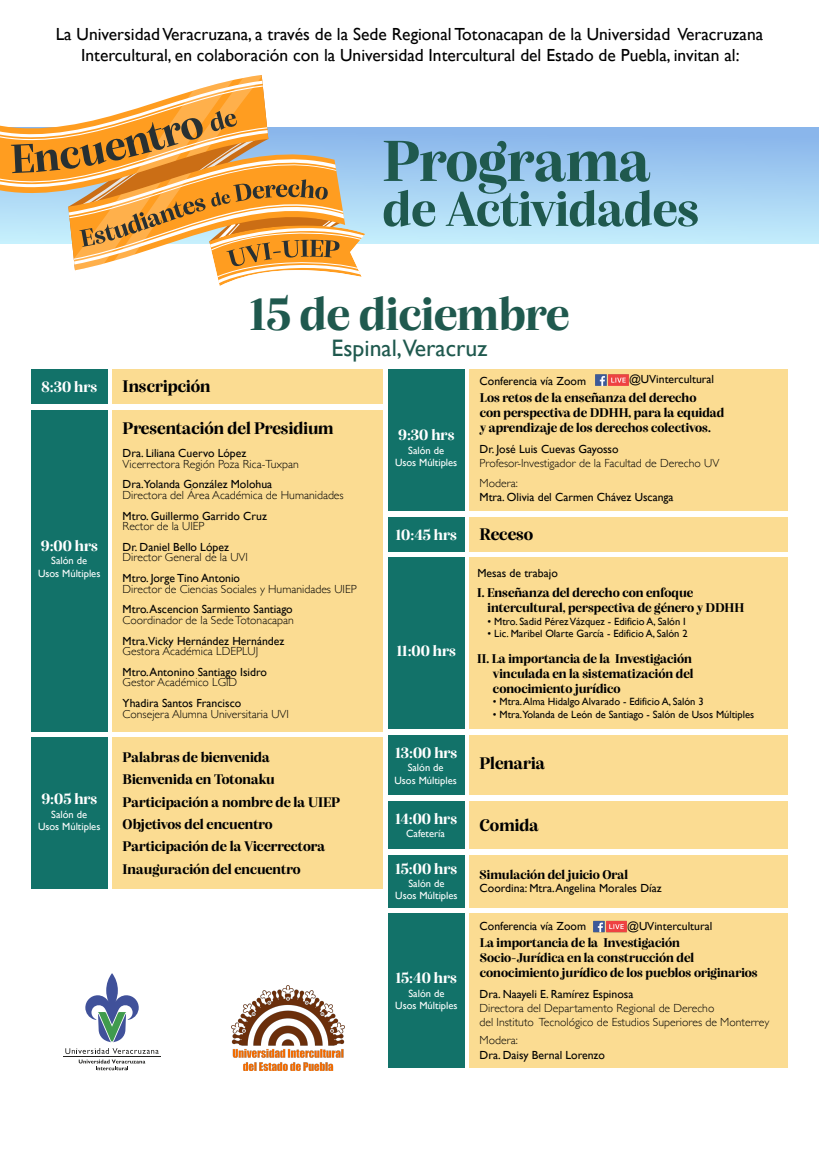
<style>
.page{position:relative;width:819px;height:1149px;background:#fff}
.page>*{position:absolute;margin:0;border:0;box-sizing:border-box;transform-origin:0 0}
.t1{font:700 60.64px "Alga";color:#1f594e}
.t2{font:700 50.84px "Alga";color:#1f594e}
.t3{font:700 47.86px "Alga";color:#1f594e}
.t4{font:23.8px "Gill Sans";color:#1f594e}
.t5{font:700 17.68px "Alga";color:#000}
.t6{font:17.5px/21px "Gill Sans";color:#000;text-align:center}
.t7{font:700 15.75px "Alga";color:#fff}
.t8{font:700 14.7px/22.3px "Alga";color:#000}
.t9{font:700 13.39px/15px "Alga";color:#000}
.t10{font:11.72px "Gill Sans";color:#000}
.t11{font:300 11.72px/14.1px "Gill Sans";color:#000}
.t12{font:10.5px "Gill Sans";color:#000}
.t13{font:10.5px/12.6px "Gill Sans";color:#fff;text-align:center}
</style>
<div class="page">
<img style="left:231px;top:985px;width:114px;height:85px">
<svg style="left:79px;top:1059px;width:66px;height:11px"></svg>
<hr style="left:63px;top:1056px;width:98px;height:1px;background:#222220">
<svg style="left:65px;top:973px;width:94px;height:80px"></svg>
<div style="left:112px;top:369px;width:271px;height:34px;background:#fbdc92"></div>
<div style="left:31px;top:369px;width:77px;height:34px;background:#127269"></div>
<div style="left:31px;top:410px;width:77px;height:321px;background:#127269"></div>
<div style="left:112px;top:410px;width:271px;height:321px;background:#fbdc92"></div>
<div style="left:31px;top:737px;width:77px;height:151px;background:#127269"></div>
<div style="left:112px;top:737px;width:271px;height:151px;background:#fbdc92"></div>
<div style="left:388px;top:557px;width:77px;height:172px;background:#127269"></div>
<div style="left:469px;top:557px;width:319px;height:172px;background:#fbdc92"></div>
<div style="left:469px;top:517px;width:319px;height:34px;background:#fbdc92"></div>
<div style="left:388px;top:517px;width:77px;height:34px;background:#127269"></div>
<div style="left:469px;top:735px;width:319px;height:60px;background:#fbdc92"></div>
<div style="left:388px;top:735px;width:77px;height:60px;background:#127269"></div>
<div style="left:469px;top:801px;width:319px;height:47px;background:#fbdc92"></div>
<div style="left:388px;top:801px;width:77px;height:47px;background:#127269"></div>
<div style="left:469px;top:854px;width:319px;height:53px;background:#fbdc92"></div>
<div style="left:388px;top:854px;width:77px;height:53px;background:#127269"></div>
<div style="left:388px;top:913px;width:77px;height:154px;background:#127269"></div>
<div style="left:469px;top:913px;width:318px;height:154px;background:#fbdc92"></div>
<div style="left:0;top:127px;width:819px;height:116px;background:linear-gradient(to bottom,#87b3ea,#c3edfb)"></div>
<svg style="left:0;top:75px;width:365px;height:211px"></svg>
<div style="left:388px;top:369px;width:77px;height:142px;background:#127269"></div>
<div style="left:469px;top:369px;width:319px;height:142px;background:#fbdc92"></div>
<img style="left:595px;top:374px;width:33px;height:11px">
<img style="left:594px;top:920px;width:32px;height:11px">
<h3 class="t6" style="left:56px;top:24px;width:709px">La Universidad Veracruzana, a través de la Sede Regional Totonacapan de la Universidad Veracruzana<br>Intercultural, en colaboración con la Universidad Intercultural del Estado de Puebla, invitan al:</h3>
<h1 class="t1" style="left:383px;top:125px;width:270px">Programa</h1>
<h2 class="t2" style="left:383px;top:179px;width:318px">de Actividades</h2>
<h3 class="t3" style="left:250px;top:286px;width:321px">15 de diciembre</h3>
<h3 class="t4" style="left:332px;top:333px;width:157px">Espinal,Veracruz</h3>
<p class="t9" style="left:480px;top:389px;width:246px">Los retos de la enseñanza del derecho<br>con perspectiva de DDHH, para la equidad y aprendizaje de los derechos colectivos.</p>
<p class="t10" style="left:629px;top:372px;width:87px">@UVintercultural</p>
<p class="t10" style="left:480px;top:374px;width:108px">Conferencia vía Zoom</p>
<h3 class="t7" style="left:42px;top:378px;width:57px">8:30 hrs</h3>
<h3 class="t5" style="left:123px;top:376px;width:89px">Inscripción</h3>
<h3 class="t5" style="left:123px;top:418px;width:213px">Presentación del Presidium</h3>
<p class="t10" style="left:123px;top:446px;width:125px">Dra. Liliana Cuervo López</p>
<p class="t11" style="left:123px;top:456px;width:178px">Vicerrectora Región Poza Rica-Tuxpan</p>
<p class="t10" style="left:123px;top:477px;width:151px">Dra.Yolanda González Molohua</p>
<p class="t11" style="left:123px;top:487px;width:223px">Directora del Área Académica de Humanidades</p>
<p class="t10" style="left:123px;top:508px;width:146px">Mtro. Guillermo Garrido Cruz</p>
<p class="t11" style="left:123px;top:518px;width:83px">Rector de la UIEP</p>
<p class="t10" style="left:123px;top:540px;width:108px">Dr. Daniel Bello López</p>
<p class="t11" style="left:123px;top:549px;width:127px">Director General de la UVI</p>
<p class="t10" style="left:123px;top:571px;width:119px">Mtro. Jorge Tino Antonio</p>
<p class="t11" style="left:123px;top:581px;width:236px">Director de Ciencias Sociales y Humanidades UIEP</p>
<p class="t10" style="left:123px;top:602px;width:172px">Mtro. Ascencion Sarmiento Santiago</p>
<p class="t11" style="left:123px;top:612px;width:173px">Coordinador de la Sede Totonacapan</p>
<p class="t10" style="left:123px;top:633px;width:163px">Mtra.Vicky Hernández Hernández</p>
<p class="t11" style="left:123px;top:643px;width:137px">Gestora Académica LDEPLUJ</p>
<p class="t10" style="left:123px;top:664px;width:146px">Mtro. Antonino Santiago Isidro</p>
<p class="t11" style="left:123px;top:674px;width:116px">Gestor Académico LGID</p>
<p class="t10" style="left:123px;top:696px;width:120px">Yhadira Santos Francisco</p>
<p class="t11" style="left:123px;top:706px;width:168px">Consejera Alumna Universitaria UVI</p>
<h3 class="t7" style="left:398px;top:425px;width:58px">9:30 hrs</h3>
<p class="t13" style="left:395px;top:443px;width:64px">Salón de<br>Usos Múltiples</p>
<p class="t10" style="left:480px;top:442px;width:141px">Dr. José Luis Cuevas Gayosso</p>
<p class="t11" style="left:480px;top:455px;width:241px">Profesor-Investigador de la Facultad de Derecho UV</p>
<p class="t11" style="left:480px;top:476px;width:40px">Modera:</p>
<p class="t10" style="left:480px;top:490px;width:196px">Mtra. Olivia del Carmen Chávez Uscanga</p>
<h3 class="t7" style="left:396px;top:525px;width:63px">10:45 hrs</h3>
<h3 class="t5" style="left:480px;top:523px;width:55px">Receso</h3>
<h3 class="t7" style="left:41px;top:536px;width:59px">9:00 hrs</h3>
<p class="t13" style="left:38px;top:554px;width:64px">Salón de<br>Usos Múltiples</p>
<p class="t10" style="left:477px;top:566px;width:82px">Mesas de trabajo</p>
<p class="t9" style="left:488px;top:585px;width:258px;text-indent:-10px">I. Enseñanza del derecho con enfoque intercultural, perspectiva de género y DDHH</p>
<p class="t12" style="left:488px;top:615px;width:200px">• Mtro. Sadid Pérez Vázquez - Edificio A, Salón I</p>
<p class="t12" style="left:488px;top:627px;width:202px">• Lic. Maribel Olarte García - Edificio A, Salón 2</p>
<p class="t9" style="left:493px;top:650px;width:202px;text-align:justify;text-indent:-16px">II. La importancia de la Investigación vinculada en la sistematización del conocimiento jurídico</p>
<p class="t12" style="left:493px;top:695px;width:212px">• Mtra. Alma Hidalgo Alvarado - Edificio A, Salón 3</p>
<p class="t12" style="left:493px;top:708px;width:263px">• Mtra.Yolanda de León de Santiago - Salón de Usos Múltiples</p>
<h3 class="t7" style="left:397px;top:641px;width:61px">11:00 hrs</h3>
<h3 class="t7" style="left:41px;top:789px;width:58px">9:05 hrs</h3>
<p class="t13" style="left:38px;top:807px;width:64px">Salón de<br>Usos Múltiples</p>
<p class="t8" style="left:123px;top:745px;width:219px">Palabras de bienvenida<br>Bienvenida en Totonaku<br>Participación a nombre de la UIEP<br>Objetivos del encuentro<br>Participación de la Vicerrectora<br>Inauguración del encuentro</p>
<h3 class="t7" style="left:395px;top:743px;width:64px">13:00 hrs</h3>
<p class="t13" style="left:408px;top:761px;width:37px">Salón de</p>
<h3 class="t5" style="left:480px;top:752px;width:67px">Plenaria</h3>
<p class="t13" style="left:395px;top:774px;width:64px">Usos Múltiples</p>
<h3 class="t5" style="left:480px;top:814px;width:61px">Comida</h3>
<h3 class="t7" style="left:396px;top:809px;width:63px">14:00 hrs</h3>
<p class="t13" style="left:406px;top:827px;width:40px">Cafetería</p>
<h3 class="t7" style="left:396px;top:859px;width:63px">15:00 hrs</h3>
<p class="t13" style="left:395px;top:876px;width:64px">Salón de<br>Usos Múltiples</p>
<h3 class="t7" style="left:396px;top:968px;width:63px">15:40 hrs</h3>
<p class="t13" style="left:395px;top:986px;width:64px">Salón de<br>Usos Múltiples</p>
<p class="t9" style="left:480px;top:866px;width:150px">Simulación del juicio Oral</p>
<p class="t10" style="left:480px;top:881px;width:184px">Coordina: Mtra. Angelina Morales Díaz</p>
<p class="t10" style="left:480px;top:919px;width:108px">Conferencia vía Zoom</p>
<p class="t10" style="left:627px;top:918px;width:87px">@UVintercultural</p>
<p class="t9" style="left:480px;top:934px;width:280px">La importancia de la Investigación<br>Socio-Jurídica en la construcción del conocimiento jurídico de los pueblos originarios</p>
<p class="t10" style="left:480px;top:986px;width:155px">Dra. Naayeli E. Ramírez Espinosa</p>
<p class="t11" style="left:480px;top:1000px;width:291px">Directora del Departamento Regional de Derecho<br>del Instituto Tecnológico de Estudios Superiores de Monterrey</p>
<p class="t11" style="left:480px;top:1032px;width:40px">Modera:</p>
<p class="t10" style="left:480px;top:1047px;width:127px">Dra. Daisy Bernal Lorenzo</p>
</div>
